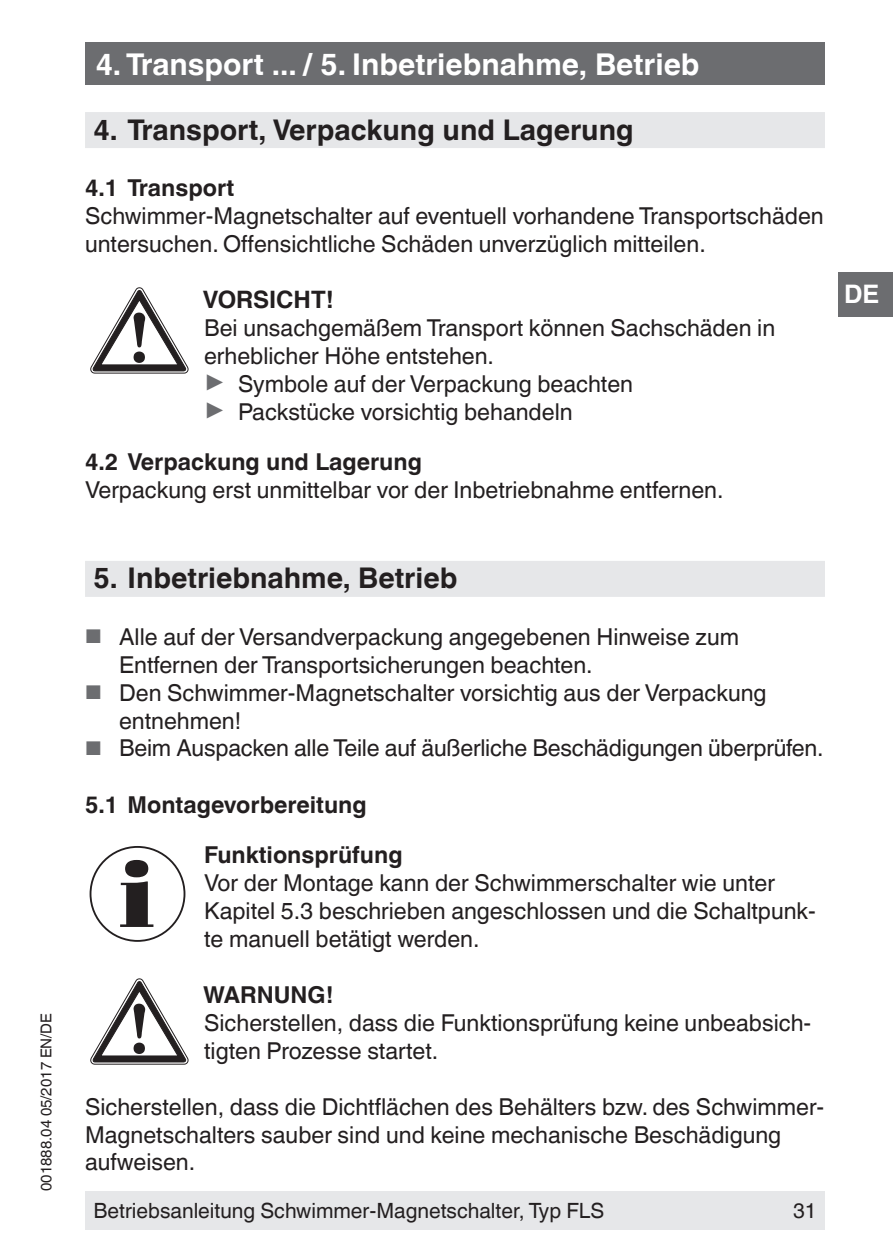
<style>
.page{position:relative;width:893px;height:1259px;background:#fff}
.page>*{position:absolute;margin:0;border:0;box-sizing:border-box;transform-origin:0 0}
.t1{font:700 30px "Helvetica World";color:#fff}
.t2{font:700 28.5px "Helvetica World";color:#231f20}
.t3{font:700 25.5px "Helvetica World";color:#fff}
.t4{font:700 24px "Helvetica World";color:#231f20}
.t5{font:23.4px/27.9px "Helvetica World";color:#231f20}
.t6{font:700 23.4px/50.7px "Helvetica World";color:#231f20}
.t7{font:21px "Helvetica World";color:#231f20}
.t8{font:15px "Helvetica World";color:#231f20}
.s1{font-size:26.4px;color:#6c6d70}
.s2{font-size:19.8px;color:#6c6d70}
</style>
<div class="page">
<div style="left:85px;top:1191px;width:740px;height:38px;background:#e6e7e9"></div>
<div style="left:838px;top:272px;width:55px;height:44px;background:#6c6d70"></div>
<div style="left:85px;top:43px;width:740px;height:42px;background:#6c6d70"></div>
<div style="left:85px;top:112px;width:740px;height:36px;background:#e6e7e9"></div>
<div style="left:85px;top:561px;width:740px;height:36px;background:#e6e7e9"></div>
<svg style="left:91px;top:287px;width:97px;height:86px"></svg>
<svg style="left:120px;top:860px;width:33px;height:67px"></svg>
<div style="left:90px;top:846px;width:95px;height:96px;border:2px solid #231f20;border-radius:50%"></div>
<svg style="left:91px;top:978px;width:97px;height:86px"></svg>
<p class="t8" style="left:38px;top:1191px;width:179px;rotate:-90deg">001888.04 05/2017 EN/DE</p>
<p class="t1" style="left:96px;top:47px;width:605px">4. Transport ... / 5. Inbetriebnahme, Betrieb</p>
<p class="t2" style="left:94px;top:113px;width:542px">4. Transport, Verpackung und Lagerung</p>
<p class="t6" style="left:85px;top:162px;width:151px">4.1 Transport</p>
<p class="t5" style="left:85px;top:202px;width:740px">Schwimmer-Magnetschalter auf eventuell vorhandene Transportschäden untersuchen. Offensichtliche Schäden unverzüglich mitteilen.</p>
<p class="t4" style="left:203px;top:286px;width:132px">VORSICHT!</p>
<p class="t5" style="left:204px;top:314px;width:573px">Bei unsachgemäßem Transport können Sachschäden in erheblicher Höhe entstehen.<br><span class="s1">▶</span> Symbole auf der Verpackung beachten<br><span class="s1">▶</span> Packstücke vorsichtig behandeln</p>
<p class="t6" style="left:85px;top:437px;width:339px">4.2 Verpackung und Lagerung</p>
<p class="t5" style="left:85px;top:476px;width:640px">Verpackung erst unmittelbar vor der Inbetriebnahme entfernen.</p>
<p class="t3" style="left:844px;top:280px;width:37px">DE</p>
<p class="t2" style="left:94px;top:562px;width:365px">5. Inbetriebnahme, Betrieb</p>
<p class="t5" style="left:119px;top:623px;width:621px;text-indent:-34px"><span class="s2">■</span> Alle auf der Versandverpackung angegebenen Hinweise zum<br>Entfernen der Transportsicherungen beachten.</p>
<p class="t5" style="left:119px;top:678px;width:649px;text-indent:-34px"><span class="s2">■</span> Den Schwimmer-Magnetschalter vorsichtig aus der Verpackung entnehmen!</p>
<p class="t5" style="left:85px;top:734px;width:740px"><span class="s2">■</span> Beim Auspacken alle Teile auf äußerliche Beschädigungen überprüfen.</p>
<p class="t6" style="left:204px;top:779px;width:200px;text-indent:-119px">5.1 Montagevorbereitung<br>Funktionsprüfung</p>
<p class="t5" style="left:204px;top:869px;width:613px">Vor der Montage kann der Schwimmerschalter wie unter<br>Kapitel 5.3 beschrieben angeschlossen und die Schaltpunk&shy;te manuell betätigt werden.</p>
<p class="t6" style="left:203px;top:969px;width:132px">WARNUNG!</p>
<p class="t5" style="left:204px;top:1009px;width:609px">Sicherstellen, dass die Funktionsprüfung keine unbeabsich&shy;tigten Prozesse startet.</p>
<p class="t5" style="left:85px;top:1092px;width:741px">Sicherstellen, dass die Dichtflächen des Behälters bzw. des Schwimmer-<br>Magnetschalters sauber sind und keine mechanische Beschädigung aufweisen.</p>
<p class="t7" style="left:94px;top:1198px;width:512px">Betriebsanleitung Schwimmer-Magnetschalter, Typ FLS</p>
<p class="t7" style="left:793px;top:1198px;width:25px">31</p>
</div>
